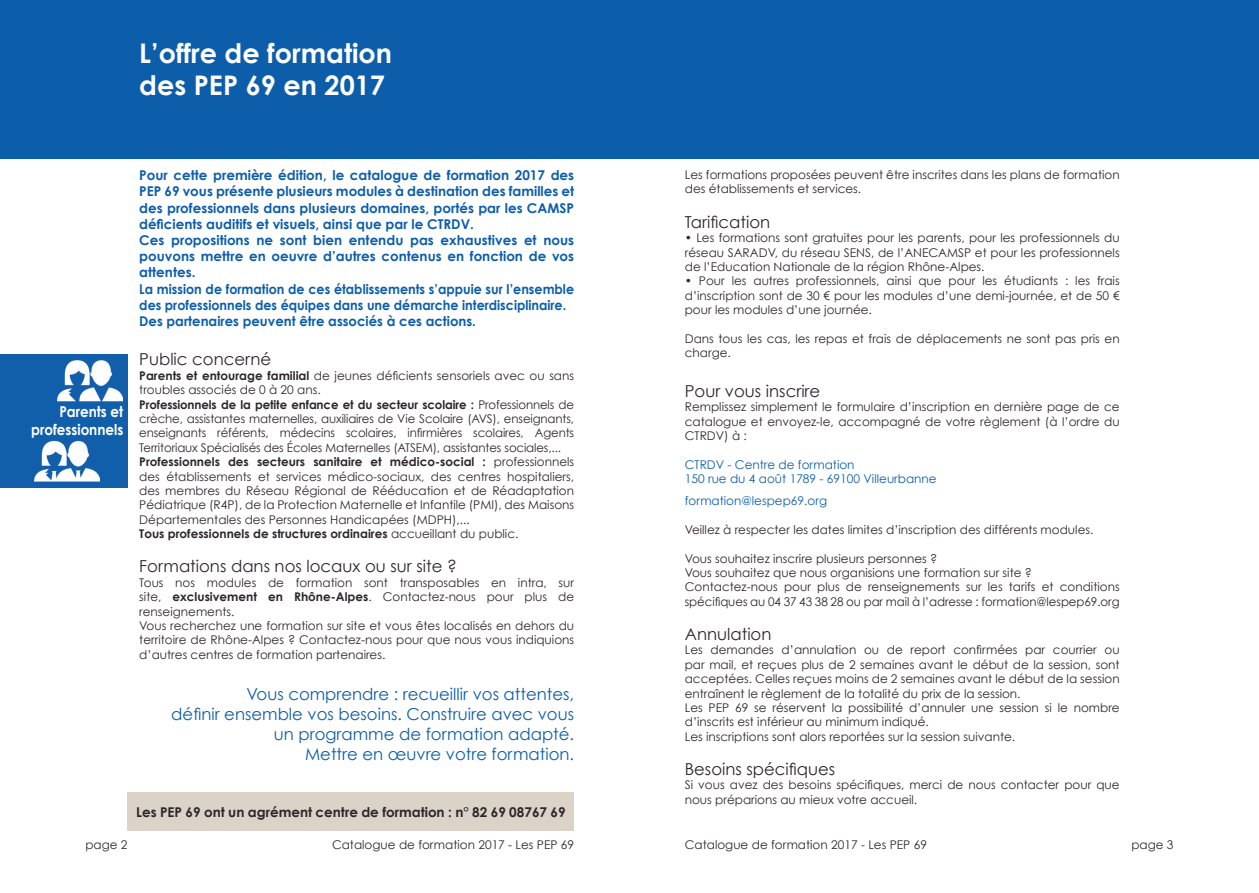
<style>
.page{position:relative;width:1259px;height:893px;background:#fff}
.page>*{position:absolute;margin:0;border:0;box-sizing:border-box;transform-origin:0 0}
.t1{font:700 27px/32.4px "Century Gothic";color:#fff}
.t2{font:16.5px/19.8px "Century Gothic";color:#0d5eaa;text-align:right}
.t3{font:16.5px "Century Gothic";color:#2d272c}
.t4{font:700 15px/18px "Century Gothic";color:#fff;text-align:right;scale:.9 1}
.t5{font:700 13.5px/16.2px "Century Gothic";color:#0d5eaa}
.t6{font:700 13.5px "Century Gothic";color:#2d272c}
.t7{font:12px/14.4px "Century Gothic";color:#2d272c}
.t8{font:12px/14.4px "Century Gothic";color:#0d5eaa}
.s1{font-weight:700}
</style>
<div class="page">
<div style="left:0;top:0;width:1259px;height:158px;background:#0d5eaa"></div>
<div style="left:0;top:354px;width:128px;height:134px;background:#115faa"></div>
<img style="left:57px;top:360px;width:66px;height:42px">
<img style="left:34px;top:440px;width:66px;height:42px">
<div style="left:128px;top:792px;width:446px;height:39px;background:#dbd2c8"></div>
<h1 class="t1" style="left:139px;top:36px;width:254px">L’offre de formation des PEP 69 en 2017</h1>
<p class="t4" style="left:31px;top:403px;width:104px">Parents et professionnels</p>
<p class="t5" style="left:139px;top:167px;width:436px">Pour cette première édition, le catalogue de formation 2017 des PEP 69 vous présente plusieurs modules à destination des familles et des professionnels dans plusieurs domaines, portés par les CAMSP déficients auditifs et visuels, ainsi que par le CTRDV.<br>Ces propositions ne sont bien entendu pas exhaustives et nous pouvons mettre en oeuvre d’autres contenus en fonction de vos attentes.<br>La mission de formation de ces établissements s’appuie sur l’ensemble des professionnels des équipes dans une démarche interdisciplinaire.<br>Des partenaires peuvent être associés à ces actions.</p>
<h2 class="t3" style="left:139px;top:349px;width:133px">Public concerné</h2>
<p class="t7" style="left:139px;top:368px;width:436px"><span class="s1">Parents et entourage familial</span> de jeunes déficients sensoriels avec ou sans troubles associés de 0 à 20 ans.<br><span class="s1">Professionnels de la petite enfance et du secteur scolaire :</span> Professionnels de crèche, assistantes maternelles, auxiliaires de Vie Scolaire (AVS), enseignants, enseignants référents, médecins scolaires, infirmières scolaires, Agents Territoriaux Spécialisés des Écoles Maternelles (ATSEM), assistantes sociales,...<br><span class="s1">Professionnels des secteurs sanitaire et médico-social :</span> professionnels des établissements et services médico-sociaux, des centres hospitaliers, des membres du Réseau Régional de Rééducation et de Réadaptation Pédiatrique (R4P), de la Protection Maternelle et Infantile (PMI), des Maisons Départementales des Personnes Handicapées (MDPH),...<br><span class="s1">Tous professionnels de structures ordinaires</span> accueillant du public.</p>
<h2 class="t3" style="left:139px;top:556px;width:319px">Formations dans nos locaux ou sur site ?</h2>
<p class="t7" style="left:139px;top:575px;width:436px">Tous nos modules de formation sont transposables en intra, sur site, <span class="s1">exclusivement en Rhône-Alpes</span>. Contactez-nous pour plus de renseignements.<br>Vous recherchez une formation sur site et vous êtes localisés en dehors du territoire de Rhône-Alpes ? Contactez-nous pour que nous vous indiquions d’autres centres de formation partenaires.</p>
<h2 class="t2" style="left:171px;top:684px;width:404px">Vous comprendre : recueillir vos attentes,<br>définir ensemble vos besoins. Construire avec vous un programme de formation adapté.<br>Mettre en œuvre votre formation.</h2>
<p class="t6" style="left:136px;top:803px;width:431px">Les PEP 69 ont un agrément centre de formation : n° 82 69 08767 69</p>
<p class="t7" style="left:85px;top:837px;width:44px">page 2</p>
<p class="t7" style="left:332px;top:837px;width:244px">Catalogue de formation 2017 - Les PEP 69</p>
<p class="t7" style="left:685px;top:167px;width:436px">Les formations proposées peuvent être inscrites dans les plans de formation des établissements et services.</p>
<h2 class="t3" style="left:685px;top:212px;width:87px">Tarification</h2>
<p class="t7" style="left:685px;top:230px;width:436px;text-align:justify">• Les formations sont gratuites pour les parents, pour les professionnels du réseau SARADV, du réseau SENS, de l’ANECAMSP et pour les professionnels de l’Education Nationale de la région Rhône-Alpes.</p>
<p class="t7" style="left:685px;top:274px;width:436px;text-align:justify">• Pour les autres professionnels, ainsi que pour les étudiants : les frais d’inscription sont de 30 € pour les modules d’une demi-journée, et de 50 € pour les modules d’une journée.</p>
<p class="t7" style="left:685px;top:331px;width:436px">Dans tous les cas, les repas et frais de déplacements ne sont pas pris en charge.</p>
<h2 class="t3" style="left:685px;top:381px;width:137px">Pour vous inscrire</h2>
<p class="t7" style="left:685px;top:400px;width:436px;text-align:justify">Remplissez simplement le formulaire d’inscription en dernière page de ce catalogue et envoyez-le, accompagné de votre règlement (à l’ordre du CTRDV) à :</p>
<p class="t8" style="left:685px;top:457px;width:253px">CTRDV - Centre de formation<br>150 rue du 4 août 1789 - 69100 Villeurbanne</p>
<p class="t8" style="left:685px;top:493px;width:144px">formation@lespep69.org</p>
<p class="t7" style="left:685px;top:522px;width:410px">Veillez à respecter les dates limites d’inscription des différents modules.</p>
<p class="t7" style="left:685px;top:551px;width:436px">Vous souhaitez inscrire plusieurs personnes ?<br>Vous souhaitez que nous organisions une formation sur site ?<br>Contactez-nous pour plus de renseignements sur les tarifs et conditions spécifiques au 04 37 43 38 28 ou par mail à l’adresse : formation@lespep69.org</p>
<h2 class="t3" style="left:685px;top:624px;width:88px">Annulation</h2>
<p class="t7" style="left:685px;top:643px;width:436px">Les demandes d’annulation ou de report confirmées par courrier ou par mail, et reçues plus de 2 semaines avant le début de la session, sont acceptées. Celles reçues moins de 2 semaines avant le début de la session entraînent le règlement de la totalité du prix de la session.<br>Les PEP 69 se réservent la possibilité d’annuler une session si le nombre d’inscrits est inférieur au minimum indiqué.<br>Les inscriptions sont alors reportées sur la session suivante.</p>
<h2 class="t3" style="left:685px;top:759px;width:152px">Besoins spécifiques</h2>
<p class="t7" style="left:685px;top:778px;width:436px">Si vous avez des besoins spécifiques, merci de nous contacter pour que nous préparions au mieux votre accueil.</p>
<p class="t7" style="left:685px;top:837px;width:244px">Catalogue de formation 2017 - Les PEP 69</p>
<p class="t7" style="left:1131px;top:837px;width:44px">page 3</p>
</div>
